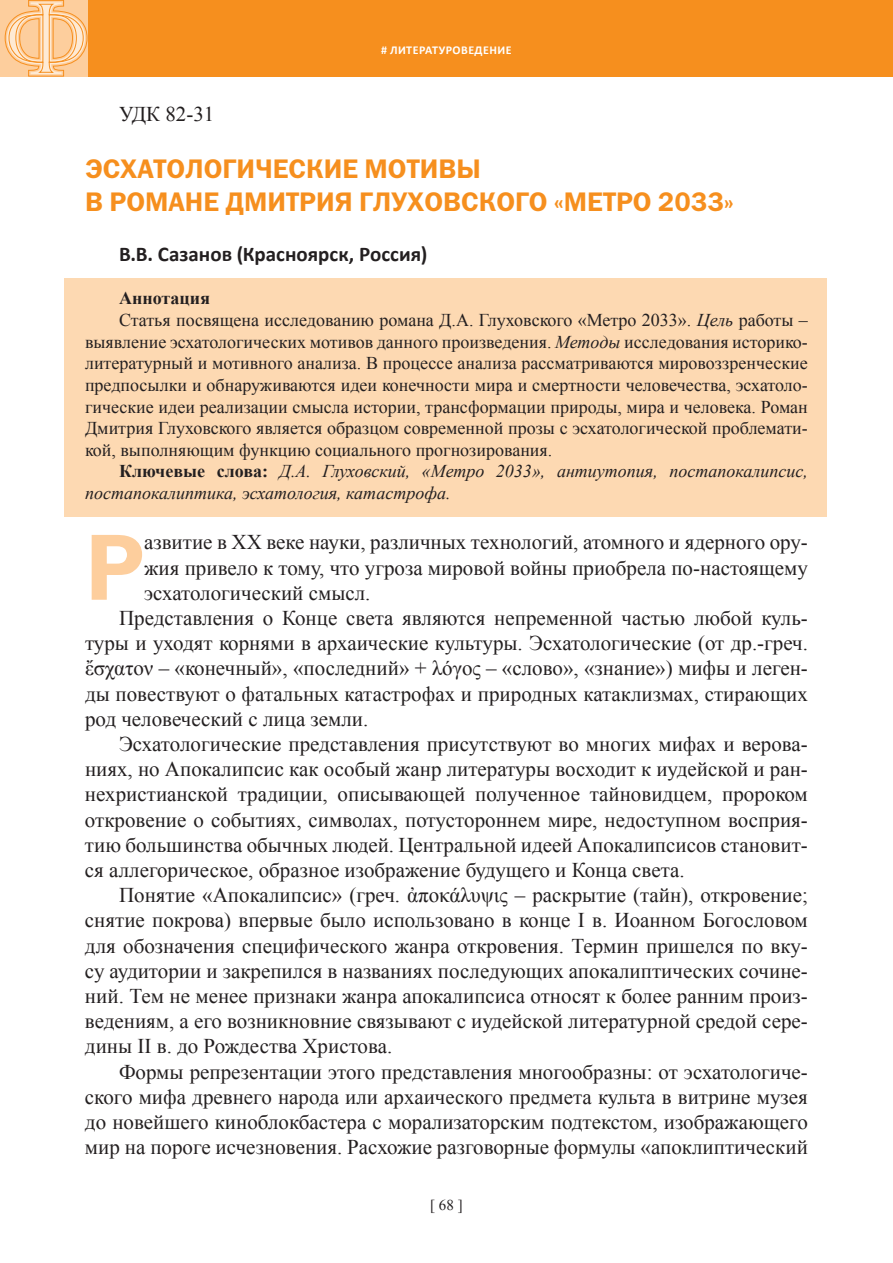
<style>
.page{position:relative;width:893px;height:1263px;background:#fff}
.page>*{position:absolute;margin:0;border:0;box-sizing:border-box;transform-origin:0 0}
.t1{font:94.5px "ez Franklin Goth Demi";color:#fdce9d}
.t2{font:27px/32.4px "ez Franklin Goth Demi";color:#f68f1e}
.t3{font:21px "Times New Roman";color:#231f20}
.t4{font:700 21px "Calibri";color:#231f20}
.t5{font:18px "Times New Roman";color:#231f20}
.t6{font:italic 18px "Times New Roman";color:#231f20}
.t7{font:700 18px "Times New Roman";color:#231f20}
.t8{font:15px "Times New Roman";color:#231f20}
.t9{font:700 12px "Calibri";letter-spacing:.04em;color:#fff}
.s1{font-style:italic}
.s2{font-weight:700;font-style:normal}
</style>
<div class="page">
<div style="left:0;top:0;width:893px;height:77px;background:#f68f1e"></div>
<div style="left:0;top:0;width:88px;height:77px;background:#fdce9d"></div>
<svg style="left:4px;top:0;width:84px;height:77px"></svg>
<div style="left:65px;top:279px;width:762px;height:238px;background:#fdd9b2"></div>
<p class="t9" style="left:381px;top:43px;width:132px"># ЛИТЕРАТУРОВЕДЕНИЕ</p>
<p class="t3" style="left:119px;top:100px;width:97px">УДК 82-31</p>
<p class="t2" style="left:85px;top:152px;width:650px">ЭСХАТОЛОГИЧЕСКИЕ МОТИВЫ<br>В РОМАНЕ ДМИТРИЯ ГЛУХОВСКОГО «МЕТРО 2033»</p>
<p class="t4" style="left:119px;top:241px;width:310px">В.В. Сазанов (Красноярск, Россия)</p>
<p class="t7" style="left:119px;top:286px;width:93px">Аннотация</p>
<p class="t5" style="left:119px;top:308px;width:690px">Статья посвящена исследованию романа Д.А. Глуховского «Метро 2033». <span class="s1">Цель</span> работы –</p>
<p class="t5" style="left:85px;top:330px;width:724px">выявление эсхатологических мотивов данного произведения. <span class="s1">Методы</span> исследования историко-</p>
<p class="t5" style="left:85px;top:351px;width:724px">литературный и мотивного анализа. В процессе анализа рассматриваются мировоззренческие</p>
<p class="t5" style="left:85px;top:373px;width:724px">предпосылки и обнаруживаются идеи конечности мира и смертности человечества, эсхатоло-</p>
<p class="t5" style="left:85px;top:394px;width:724px">гические идеи реализации смысла истории, трансформации природы, мира и человека. Роман</p>
<p class="t5" style="left:85px;top:416px;width:724px">Дмитрия Глуховского является образцом современной прозы с эсхатологической проблемати-</p>
<p class="t5" style="left:85px;top:438px;width:469px">кой, выполняющим функцию социального прогнозирования.</p>
<p class="t6" style="left:119px;top:459px;width:690px"><span class="s2">Ключевые слова:</span> Д.А. Глуховский, «Метро 2033», антиутопия, постапокалипсис,</p>
<p class="t6" style="left:85px;top:480px;width:367px">постапокалиптика, эсхатология, катастрофа.</p>
<h1 class="t1" style="left:85px;top:514px;width:61px">Р</h1>
<p class="t3" style="left:144px;top:528px;width:665px">азвитие в ХХ веке науки, различных технологий, атомного и ядерного ору-</p>
<p class="t3" style="left:144px;top:553px;width:665px">жия привело к тому, что угроза мировой войны приобрела по-настоящему</p>
<p class="t3" style="left:144px;top:579px;width:228px">эсхатологический смысл.</p>
<p class="t3" style="left:119px;top:604px;width:690px">Представления о Конце света являются непременной частью любой куль-</p>
<p class="t3" style="left:85px;top:629px;width:724px">туры и уходят корнями в архаические культуры. Эсхатологические (от др.-греч.</p>
<p class="t3" style="left:85px;top:654px;width:724px">ἔσχατον – «конечный», «последний» + λόγος – «слово», «знание») мифы и леген-</p>
<p class="t3" style="left:85px;top:679px;width:724px">ды повествуют о фатальных катастрофах и природных катаклизмах, стирающих</p>
<p class="t3" style="left:85px;top:705px;width:285px">род человеческий с лица земли.</p>
<p class="t3" style="left:119px;top:730px;width:690px">Эсхатологические представления присутствуют во многих мифах и верова-</p>
<p class="t3" style="left:85px;top:755px;width:724px">ниях, но Апокалипсис как особый жанр литературы восходит к иудейской и ран-</p>
<p class="t3" style="left:85px;top:780px;width:724px">нехристианской традиции, описывающей полученное тайновидцем, пророком</p>
<p class="t3" style="left:85px;top:805px;width:724px">откровение о событиях, символах, потустороннем мире, недоступном восприя-</p>
<p class="t3" style="left:85px;top:831px;width:724px">тию большинства обычных людей. Центральной идеей Апокалипсисов становит-</p>
<p class="t3" style="left:85px;top:856px;width:601px">ся аллегорическое, образное изображение будущего и Конца света.</p>
<p class="t3" style="left:119px;top:881px;width:690px">Понятие «Апокалипсис» (греч. ἀποκάλυψις – раскрытие (тайн), откровение;</p>
<p class="t3" style="left:85px;top:906px;width:724px">снятие покрова) впервые было использовано в конце I в. Иоанном Богословом</p>
<p class="t3" style="left:85px;top:931px;width:724px">для обозначения специфического жанра откровения. Термин пришелся по вку-</p>
<p class="t3" style="left:85px;top:957px;width:724px">су аудитории и закрепился в названиях последующих апокалиптических сочине-</p>
<p class="t3" style="left:85px;top:982px;width:724px">ний. Тем не менее признаки жанра апокалипсиса относят к более ранним произ-</p>
<p class="t3" style="left:85px;top:1007px;width:724px">ведениям, а его возникновние связывают с иудейской литературной средой сере-</p>
<p class="t3" style="left:85px;top:1032px;width:309px">дины II в. до Рождества Христова.</p>
<p class="t3" style="left:119px;top:1057px;width:690px">Формы репрезентации этого представления многообразны: от эсхатологиче-</p>
<p class="t3" style="left:85px;top:1083px;width:724px">ского мифа древнего народа или архаического предмета культа в витрине музея</p>
<p class="t3" style="left:85px;top:1108px;width:724px">до новейшего киноблокбастера с морализаторским подтекстом, изображающего</p>
<p class="t3" style="left:85px;top:1133px;width:724px">мир на пороге исчезновения. Расхожие разговорные формулы «апоклиптический</p>
<p class="t8" style="left:430px;top:1194px;width:34px">[ 68 ]</p>
</div>
